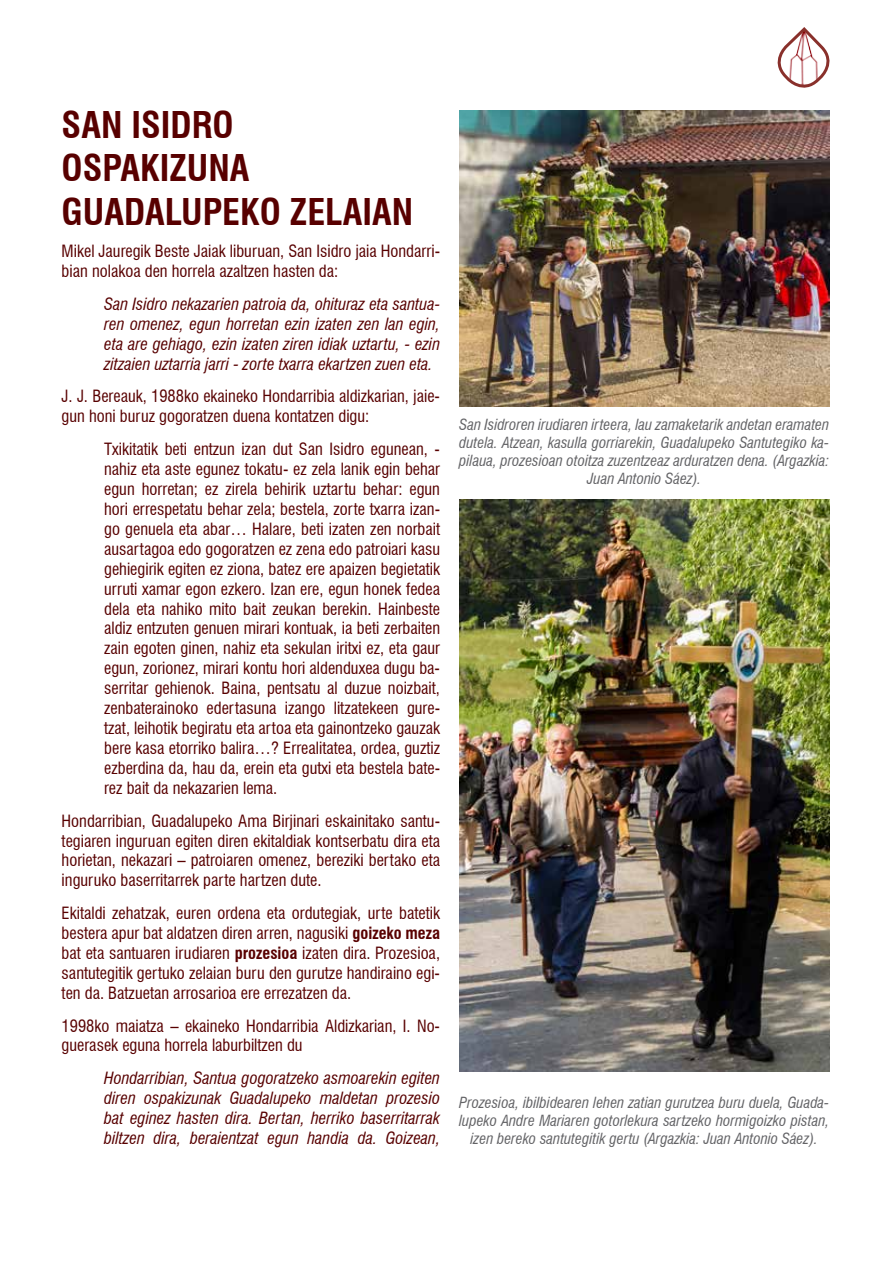
<style>
.page{position:relative;width:893px;height:1263px;background:#fff}
.page>*{position:absolute;margin:0;border:0;box-sizing:border-box;transform-origin:0 0}
.t1{font:700 condensed 36px/43.3px "Swiss 721 BT";color:#580000}
.t2{font:condensed 16.5px/20px "Swiss 721 BT";color:#580000}
.t3{font:italic condensed 16.5px/20px "Swiss 721 BT";color:#580000;text-align:justify}
.t4{font:italic condensed 15px/18px "Swiss 721 BT";color:#636366;text-align:center}
.s1{font-weight:700}
</style>
<div class="page">
<svg style="left:777px;top:27px;width:53px;height:61px"></svg>
<img style="left:459px;top:111px;width:370px;height:295px">
<img style="left:459px;top:500px;width:370px;height:571px">
<h1 class="t1" style="left:62px;top:103px;width:353px">SAN ISIDRO<br>OSPAKIZUNA<br>GUADALUPEKO ZELAIAN</h1>
<p class="t2" style="left:62px;top:241px;width:380px">Mikel Jauregik Beste Jaiak liburuan, San Isidro jaia Hondarri&shy;bian nolakoa den horrela azaltzen hasten da:</p>
<p class="t3" style="left:104px;top:294px;width:337px">San Isidro nekazarien patroia da, ohituraz eta santua&shy;ren omenez, egun horretan ezin izaten zen lan egin, eta are gehiago, ezin izaten ziren idiak uztartu, - ezin zitzaien uztarria jarri - zorte txarra ekartzen zuen eta.</p>
<p class="t2" style="left:62px;top:386px;width:380px">J. J. Bereauk, 1988ko ekaineko Hondarribia aldizkarian, jaie&shy;gun honi buruz gogoratzen duena kontatzen digu:</p>
<p class="t2" style="left:104px;top:439px;width:337px;text-align:justify">Txikitatik beti entzun izan dut San Isidro egunean, - nahiz eta aste egunez tokatu- ez zela lanik egin behar egun horretan; ez zirela behirik uztartu behar: egun hori errespetatu behar zela; bestela, zorte txarra izan&shy;go genuela eta abar… Halare, beti izaten zen norbait ausartagoa edo gogoratzen ez zena edo patroiari kasu gehiegirik egiten ez ziona, batez ere apaizen begietatik urruti xamar egon ezkero. Izan ere, egun honek fedea dela eta nahiko mito bait zeukan berekin. Hainbeste aldiz entzuten genuen mirari kontuak, ia beti zerbaiten zain egoten ginen, nahiz eta sekulan iritxi ez, eta gaur egun, zorionez, mirari kontu hori aldenduxea dugu ba&shy;serritar gehienok. Baina, pentsatu al duzue noizbait, zenbaterainoko edertasuna izango litzatekeen gure&shy;tzat, leihotik begiratu eta artoa eta gainontzeko gauzak bere kasa etorriko balira…? Errealitatea, ordea, guztiz ezberdina da, hau da, erein eta gutxi eta bestela bate&shy;rez bait da nekazarien lema.</p>
<p class="t2" style="left:62px;top:811px;width:380px;text-align:justify">Hondarribian, Guadalupeko Ama Birjinari eskainitako santu&shy;tegiaren inguruan egiten diren ekitaldiak kontserbatu dira eta horietan, nekazari – patroiaren omenez, bereziki bertako eta inguruko baserritarrek parte hartzen dute.</p>
<p class="t2" style="left:62px;top:903px;width:380px;text-align:justify">Ekitaldi zehatzak, euren ordena eta ordutegiak, urte batetik bestera apur bat aldatzen diren arren, nagusiki <span class="s1">goizeko meza </span>bat eta santuaren irudiaren <span class="s1">prozesioa</span> izaten dira. Prozesioa, santutegitik gertuko zelaian buru den gurutze handiraino egi&shy;ten da. Batzuetan arrosarioa ere errezatzen da.</p>
<p class="t2" style="left:62px;top:1015px;width:380px">1998ko maiatza – ekaineko Hondarribia Aldizkarian, I. No&shy;guerasek eguna horrela laburbiltzen du</p>
<p class="t3" style="left:104px;top:1068px;width:337px">Hondarribian, Santua gogoratzeko asmoarekin egiten diren ospakizunak Guadalupeko maldetan prozesio bat eginez hasten dira. Bertan, herriko baserritarrak biltzen dira, beraientzat egun handia da. Goizean,</p>
<p class="t4" style="left:459px;top:416px;width:371px">San Isidroren irudiaren irteera, lau zamaketarik andetan eramaten dutela. Atzean, kasulla gorriarekin, Guadalupeko Santutegiko ka&shy;pilaua, prozesioan otoitza zuzentzeaz arduratzen dena. (Argazkia:<br>Juan Antonio Sáez).</p>
<p class="t4" style="left:459px;top:1093px;width:371px">Prozesioa, ibilbidearen lehen zatian gurutzea buru duela, Guada&shy;lupeko Andre Mariaren gotorlekura sartzeko hormigoizko pistan, izen bereko santutegitik gertu (Argazkia: Juan Antonio Sáez).</p>
</div>
